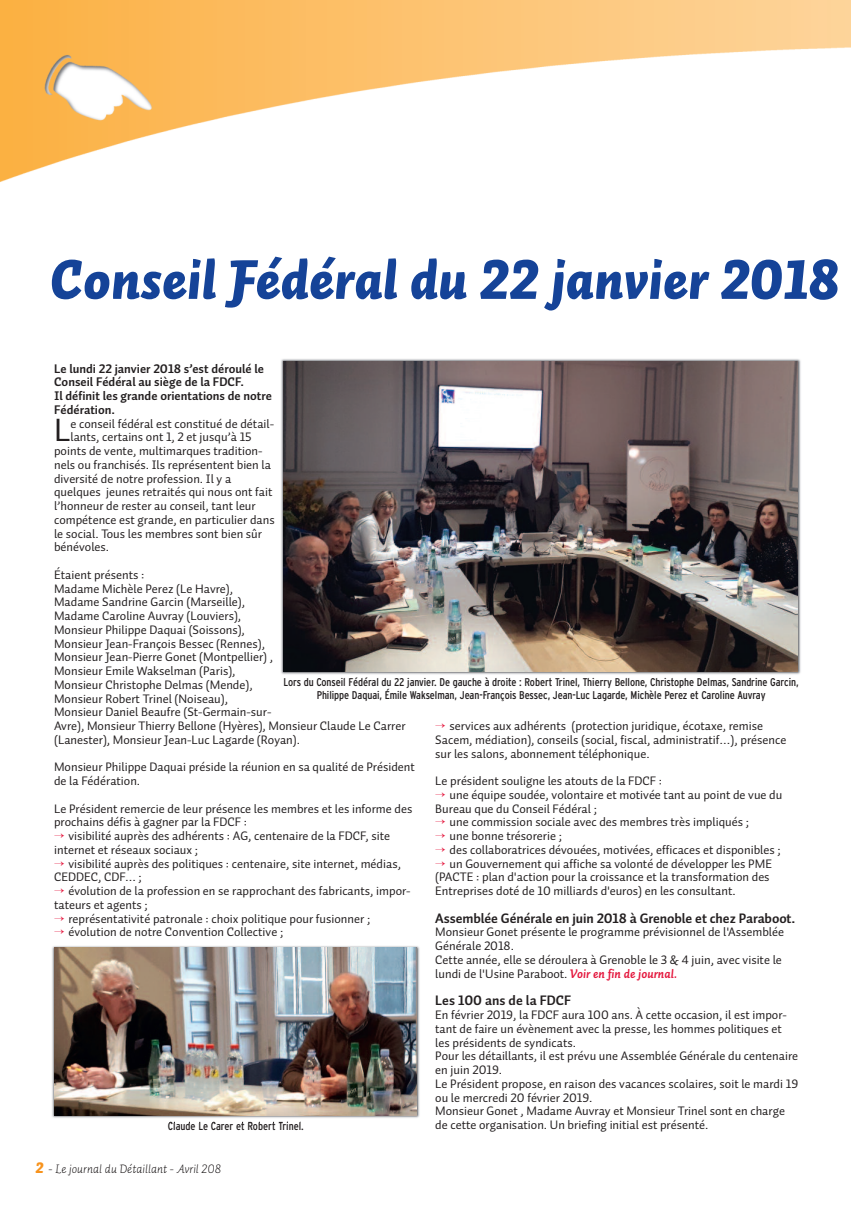
<style>
.page{position:relative;width:851px;height:1205px;background:#fff}
.page>*{position:absolute;margin:0;border:0;box-sizing:border-box;transform-origin:0 0}
.t1{font:55px "Auto 2 Black Italic LF";color:#154398}
.t2{font:32.75px "Auto 2 Regular LF";color:#231f20}
.t3{font:13.75px "Auto 2 Bold LF";letter-spacing:-.005em;color:#231f20}
.t4{font:12.5px/13.8px "Auto 2 Regular LF";color:#231f20}
.t5{font:12.5px/13.8px "Auto 2 Bold LF";color:#231f20}
.t6{font:12.5px "Auto 2 Light Italic LF";color:#0d090a}
.t7{font:condensed 11.25px/12.5px "Interstate";letter-spacing:-.005em;color:#231f20;text-align:center}
.s1{font-family:"Auto 2 Bold Italic LF";color:#e4183e}
.s2{font-family:"Auto 2 Black Italic LF";font-size:15px;color:#f7931d}
</style>
<div class="page">
<svg style="left:0;top:0;width:850px;height:182px"></svg>
<img style="left:281px;top:359px;width:520px;height:316px">
<img style="left:283px;top:362px;width:514px;height:310px">
<img style="left:52px;top:946px;width:368px;height:177px">
<img style="left:168px;top:1121px;width:84px;height:2px">
<img style="left:54px;top:948px;width:362px;height:167px">
<h1 class="t1" style="left:51px;top:259px;width:790px">Conseil Fédéral du 22 janvier 2018</h1>
<p class="t5" style="left:54px;top:363px;width:219px">Le lundi 22 janvier 2018 s’est déroulé le Conseil Fédéral au siège de la FDCF.<br>Il définit les grande orientations de notre Fédération.</p>
<h2 class="t2" style="left:54px;top:419px;width:18px">L</h2>
<p class="t4" style="left:70px;top:418px;width:205px">e conseil fédéral est constitué de détail-</p>
<p class="t4" style="left:70px;top:431px;width:183px">lants, certains ont 1, 2 et jusqu’à 15</p>
<p class="t4" style="left:54px;top:445px;width:210px">points de vente, multimarques tradition-</p>
<p class="t4" style="left:54px;top:459px;width:218px">nels ou franchisés. Ils représentent bien la</p>
<p class="t4" style="left:54px;top:473px;width:179px">diversité de notre profession. Il y a</p>
<p class="t4" style="left:54px;top:486px;width:220px">quelques jeunes retraités qui nous ont fait</p>
<p class="t4" style="left:54px;top:500px;width:203px">l’honneur de rester au conseil, tant leur</p>
<p class="t4" style="left:54px;top:514px;width:222px">compétence est grande, en particulier dans</p>
<p class="t4" style="left:54px;top:528px;width:209px">le social. Tous les membres sont bien sûr</p>
<p class="t4" style="left:54px;top:541px;width:57px">bénévoles.</p>
<p class="t4" style="left:54px;top:569px;width:353px">Étaient présents :<br>Madame Michèle Perez (Le Havre),<br>Madame Sandrine Garcin (Marseille),<br>Madame Caroline Auvray (Louviers),<br>Monsieur Philippe Daquai (Soissons),<br>Monsieur Jean-François Bessec (Rennes),<br>Monsieur Jean-Pierre Gonet (Montpellier) ,<br>Monsieur Emile Wakselman (Paris),<br>Monsieur Christophe Delmas (Mende),<br>Monsieur Robert Trinel (Noiseau),<br>Monsieur Daniel Beaufre (St-Germain-sur-<br>Avre), Monsieur Thierry Bellone (Hyères), Monsieur Claude Le Carrer (Lanester), Monsieur Jean-Luc Lagarde (Royan).</p>
<p class="t4" style="left:54px;top:761px;width:362px">Monsieur Philippe Daquai préside la réunion en sa qualité de Président de la Fédération.</p>
<p class="t4" style="left:54px;top:803px;width:360px">Le Président remercie de leur présence les membres et les informe des</p>
<p class="t4" style="left:54px;top:816px;width:194px">prochains défis à gagner par la FDCF :</p>
<p class="t4" style="left:68px;top:830px;width:323px">visibilité auprès des adhérents : AG, centenaire de la FDCF, site</p>
<p class="t4" style="left:54px;top:844px;width:146px">internet et réseaux sociaux ;</p>
<p class="t4" style="left:68px;top:858px;width:334px">visibilité auprès des politiques : centenaire, site internet, médias,</p>
<p class="t4" style="left:54px;top:871px;width:89px">CEDDEC, CDF… ;</p>
<p class="t4" style="left:68px;top:885px;width:344px">évolution de la profession en se rapprochant des fabricants, impor-</p>
<p class="t4" style="left:54px;top:899px;width:95px">tateurs et agents ;</p>
<p class="t4" style="left:68px;top:913px;width:303px">représentativité patronale : choix politique pour fusionner ;</p>
<p class="t4" style="left:68px;top:926px;width:216px">évolution de notre Convention Collective ;</p>
<p class="t7" style="left:283px;top:676px;width:516px">Lors du Conseil Fédéral du 22 janvier. De gauche à droite : Robert Trinel, Thierry Bellone, Christophe Delmas, Sandrine Garcin,<br>Philippe Daquai, Émile Wakselman, Jean-François Bessec, Jean-Luc Lagarde, Michèle Perez et Caroline Auvray</p>
<p class="t4" style="left:435px;top:720px;width:352px;text-indent:14px">services aux adhérents (protection juridique, écotaxe, remise<br>Sacem, médiation), conseils (social, fiscal, administratif…), présence sur les salons, abonnement téléphonique.</p>
<p class="t4" style="left:435px;top:775px;width:228px">Le président souligne les atouts de la FDCF :</p>
<p class="t4" style="left:449px;top:789px;width:334px">une équipe soudée, volontaire et motivée tant au point de vue du</p>
<p class="t4" style="left:435px;top:803px;width:163px">Bureau que du Conseil Fédéral ;</p>
<p class="t4" style="left:449px;top:816px;width:301px">une commission sociale avec des membres très impliqués ;</p>
<p class="t4" style="left:449px;top:830px;width:114px">une bonne trésorerie ;</p>
<p class="t4" style="left:449px;top:844px;width:332px">des collaboratrices dévouées, motivées, efficaces et disponibles ;</p>
<p class="t4" style="left:449px;top:858px;width:324px">un Gouvernement qui affiche sa volonté de développer les PME</p>
<p class="t4" style="left:435px;top:871px;width:336px">(PACTE : plan d'action pour la croissance et la transformation des</p>
<p class="t4" style="left:435px;top:885px;width:302px">Entreprises doté de 10 milliards d'euros) en les consultant.</p>
<p class="t3" style="left:435px;top:913px;width:361px">Assemblée Générale en juin 2018 à Grenoble et chez Paraboot.</p>
<p class="t4" style="left:435px;top:926px;width:350px">Monsieur Gonet présente le programme prévisionnel de l'Assemblée Générale 2018.<br>Cette année, elle se déroulera à Grenoble le 3 &amp; 4 juin, avec visite le lundi de l'Usine Paraboot. <span class="s1">Voir en fin de journal.</span></p>
<p class="t3" style="left:435px;top:996px;width:137px">Les 100 ans de la FDCF</p>
<p class="t4" style="left:435px;top:1009px;width:364px">En février 2019, la FDCF aura 100 ans. À cette occasion, il est impor&shy;tant de faire un évènement avec la presse, les hommes politiques et les présidents de syndicats.<br>Pour les détaillants, il est prévu une Assemblée Générale du centenaire en juin 2019.<br>Le Président propose, en raison des vacances scolaires, soit le mardi 19 ou le mercredi 20 février 2019.<br>Monsieur Gonet , Madame Auvray et Monsieur Trinel sont en charge de cette organisation. Un briefing initial est présenté.</p>
<p class="t7" style="left:168px;top:1119px;width:137px">Claude Le Carer et Robert Trinel.</p>
<p class="t6" style="left:35px;top:1164px;width:187px"><span class="s2">2</span> - Le journal du Détaillant - Avril 208</p>
</div>
